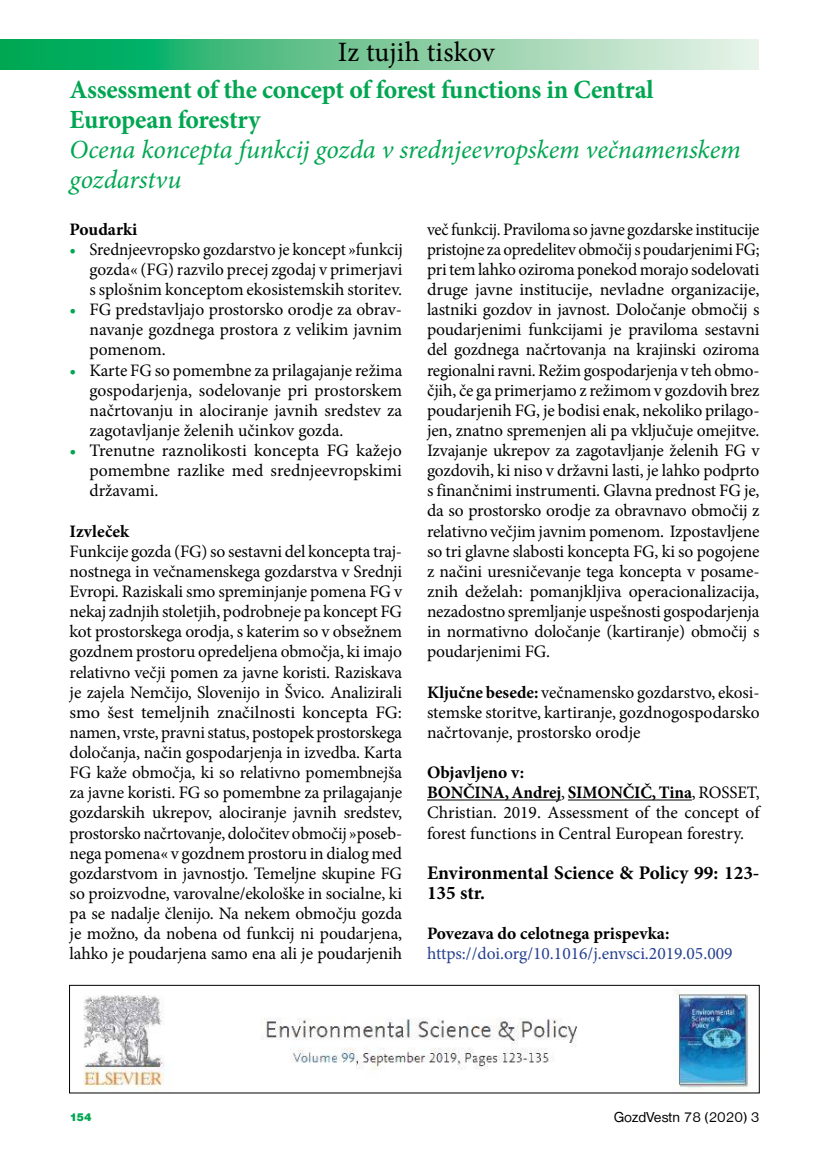
<style>
.page{position:relative;width:819px;height:1166px;background:#fff}
.page>*{position:absolute;margin:0;border:0;box-sizing:border-box;transform-origin:0 0}
.t1{font:28px "Minion Pro";letter-spacing:.005em;color:#000}
.t2{font:700 26.25px/29.8px "Minion Pro";letter-spacing:-.01em;color:#00a651}
.t3{font:italic 26.25px/29.8px "Minion Pro";letter-spacing:-.005em;color:#00a651}
.t4{font:700 19.25px/20.1px "Minion Pro";color:#000}
.t5{font:17.5px/20.1px "Minion Pro";letter-spacing:-.005em;color:#000;text-align:justify}
.t6{font:700 17.5px "Minion Pro";color:#000}
.t7{font:17.5px "Minion Pro";color:#25408f}
.t8{font:14.88px "Nimbus San DEE";color:#000}
.t9{font:11.38px "Nimbus San DEE Blac";color:#00a651}
.s1{font-weight:700}
.s2{color:#00a651}
</style>
<div class="page">
<svg style="left:0;top:40px;width:759px;height:29px;background:#70c999"></svg>
<hr style="left:427px;top:799px;width:134px;height:1px;background:#000">
<hr style="left:568px;top:799px;width:123px;height:1px;background:#000">
<img style="left:83px;top:988px;width:665px;height:103px">
<div style="left:69px;top:985px;width:690px;height:108px;border:1px solid #000"></div>
<h1 class="t1" style="left:338px;top:33px;width:158px">Iz tujih tiskov</h1>
<h2 class="t2" style="left:70px;top:75px;width:585px">Assessment of the concept of forest functions in Central<br>European forestry</h2>
<h2 class="t3" style="left:70px;top:135px;width:672px">Ocena koncepta funkcij gozda v srednjeevropskem večnamenskem gozdarstvu</h2>
<p class="t5" style="left:427px;top:219px;width:334px">več funkcij. Praviloma so javne gozdarske institucije pristojne za opredelitev območij s poudarjenimi FG; pri tem lahko oziroma ponekod morajo sodelovati druge javne institucije, nevladne organizacije, lastniki gozdov in javnost. Določanje območij s poudarjenimi funkcijami je praviloma sestavni del gozdnega načrtovanja na krajinski oziroma regionalni ravni. Režim gospodarjenja v teh obmo&shy;čjih, če ga primerjamo z režimom v gozdovih brez poudarjenih FG, je bodisi enak, nekoliko prilago&shy;jen, znatno spremenjen ali pa vključuje omejitve.<br>Izvajanje ukrepov za zagotavljanje želenih FG v gozdovih, ki niso v državni lasti, je lahko podprto s finančnimi instrumenti. Glavna prednost FG je, da so prostorsko orodje za obravnavo območij z relativno večjim javnim pomenom. Izpostavljene so tri glavne slabosti koncepta FG, ki so pogojene z načini uresničevanje tega koncepta v posame&shy;znih deželah: pomanjkljiva operacionalizacija, nezadostno spremljanje uspešnosti gospodarjenja in normativno določanje (kartiranje) območij s poudarjenimi FG.</p>
<p class="t5" style="left:427px;top:682px;width:334px"><span class="s1">Ključne besede:</span> večnamensko gozdarstvo, ekosi&shy;stemske storitve, kartiranje, gozdnogospodarsko načrtovanje, prostorsko orodje</p>
<p class="t5" style="left:427px;top:762px;width:334px;text-align:left"><span class="s1">Objavljeno v:<br>BONČINA, Andrej</span>, <span class="s1">SIMONČIČ, Tina</span>, ROSSET, Christian. 2019. Assessment of the concept of forest functions in Central European forestry.</p>
<p class="t4" style="left:427px;top:862px;width:334px">Environmental Science &amp; Policy 99: 123-<br>135 str.</p>
<p class="t6" style="left:427px;top:921px;width:244px">Povezava do celotnega prispevka:</p>
<p class="t7" style="left:427px;top:942px;width:307px">https://doi.org/10.1016/j.envsci.2019.05.009</p>
<p class="t6" style="left:70px;top:217px;width:69px">Poudarki</p>
<p class="t5" style="left:89px;top:239px;width:315px;text-indent:-20px"><span class="s2">•</span> Srednjeevropsko gozdarstvo je koncept »funkcij gozda« (FG) razvilo precej zgodaj v primerjavi s splošnim konceptom ekosistemskih storitev.</p>
<p class="t5" style="left:89px;top:300px;width:314px;text-indent:-20px"><span class="s2">•</span> FG predstavljajo prostorsko orodje za obrav&shy;navanje gozdnega prostora z velikim javnim pomenom.</p>
<p class="t5" style="left:89px;top:360px;width:314px;text-indent:-20px"><span class="s2">•</span> Karte FG so pomembne za prilagajanje režima gospodarjenja, sodelovanje pri prostorskem načrtovanju in alociranje javnih sredstev za zagotavljanje želenih učinkov gozda.</p>
<p class="t5" style="left:89px;top:440px;width:314px;text-indent:-20px"><span class="s2">•</span> Trenutne raznolikosti koncepta FG kažejo pomembne razlike med srednjeevropskimi državami.</p>
<p class="t6" style="left:70px;top:519px;width:61px">Izvleček</p>
<p class="t5" style="left:70px;top:541px;width:334px">Funkcije gozda (FG) so sestavni del koncepta traj&shy;nostnega in večnamenskega gozdarstva v Srednji Evropi. Raziskali smo spreminjanje pomena FG v nekaj zadnjih stoletjih, podrobneje pa koncept FG kot prostorskega orodja, s katerim so v obsežnem gozdnem prostoru opredeljena območja, ki imajo relativno večji pomen za javne koristi. Raziskava je zajela Nemčijo, Slovenijo in Švico. Analizirali smo šest temeljnih značilnosti koncepta FG: namen, vrste, pravni status, postopek prostorskega določanja, način gospodarjenja in izvedba. Karta FG kaže območja, ki so relativno pomembnejša za javne koristi. FG so pomembne za prilagajanje gozdarskih ukrepov, alociranje javnih sredstev, prostorsko načrtovanje, določitev območij »poseb&shy;nega pomena« v gozdnem prostoru in dialog med gozdarstvom in javnostjo. Temeljne skupine FG so proizvodne, varovalne/ekološke in socialne, ki pa se nadalje členijo. Na nekem območju gozda je možno, da nobena od funkcij ni poudarjena, lahko je poudarjena samo ena ali je poudarjenih</p>
<p class="t9" style="left:69px;top:1111px;width:24px">154</p>
<p class="t8" style="left:613px;top:1109px;width:147px">GozdVestn 78 (2020) 3</p>
</div>
